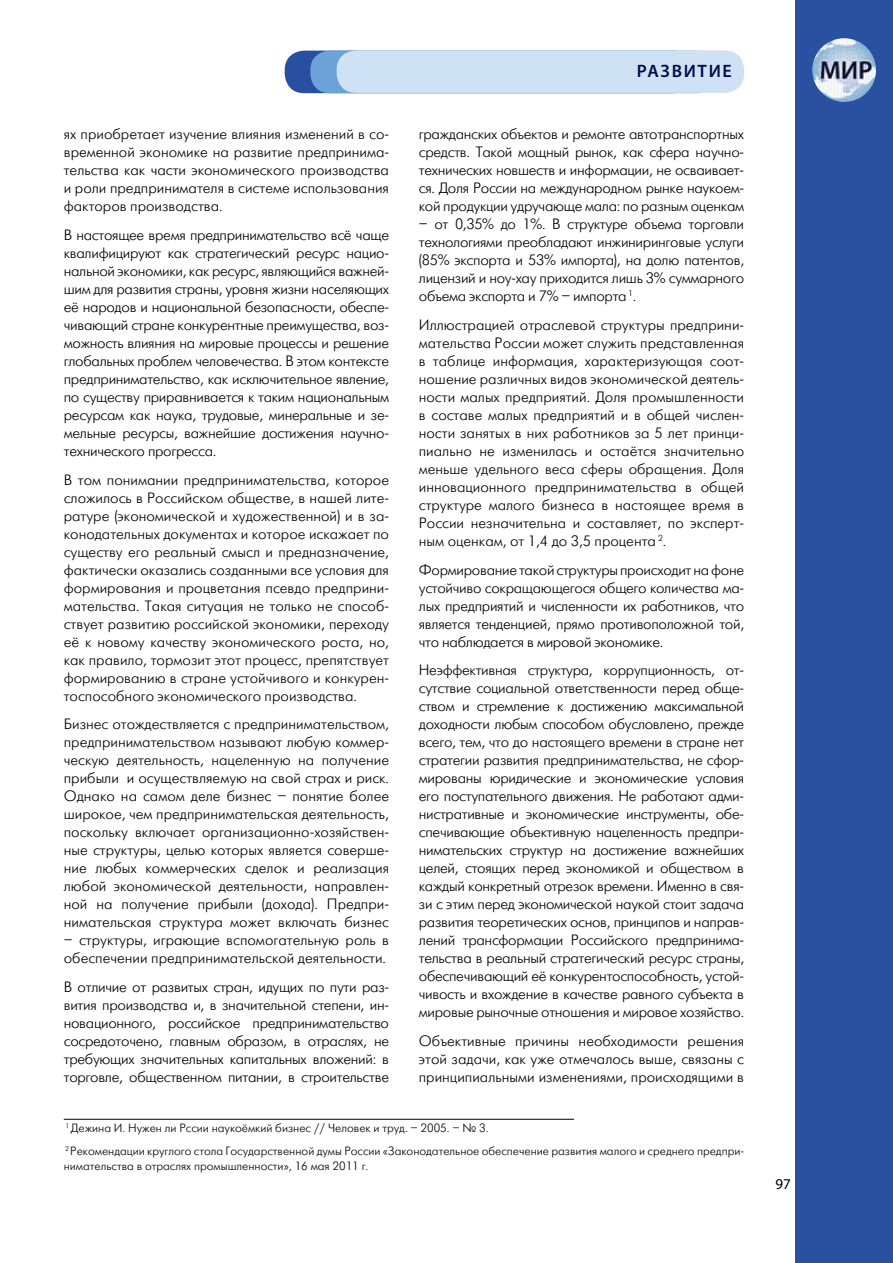
<style>
.page{position:relative;width:893px;height:1263px;background:#fff}
.page>*{position:absolute;margin:0;border:0;box-sizing:border-box;transform-origin:0 0}
.t1{font:600 18px "Myriad Pro";letter-spacing:.095em;color:#000f4c}
.t2{font:15px/18px "Futuris Light C";color:#000;text-align:justify}
.t3{font:15px "Myriad Pro";color:#000}
.t4{font:12px/23px "Futuris Light C";color:#000}
</style>
<div class="page">
<div style="left:285px;top:51px;width:407px;height:42px;background:#294fa1;border-radius:19px"></div>
<div style="left:310px;top:51px;width:408px;height:42px;background:#6ca2d7;border-radius:19px"></div>
<div style="left:337px;top:50px;width:407px;height:43px;background:#cfe1f4;border-radius:19px"></div>
<div style="left:795px;top:0;width:98px;height:1263px;background:#2a50a0"></div>
<img style="left:812px;top:38px;width:64px;height:64px;border-radius:32px">
<hr style="left:64px;top:1119px;width:510px;height:1px;background:#000">
<p class="t1" style="left:637px;top:59px;width:97px">развитие</p>
<p class="t2" style="left:64px;top:125px;width:327px">ях приобретает изучение влияния изменений в со&shy;временной экономике на развитие предпринима&shy;тельства как части экономического производства и роли предпринимателя в системе использования факторов производства.</p>
<p class="t2" style="left:64px;top:226px;width:327px">В настоящее время предпринимательство всё чаще квалифицируют как стратегический ресурс нацио&shy;нальной экономики, как ресурс, являющийся важней&shy;шим для развития страны, уровня жизни населяющих её народов и национальной безопасности, обеспе&shy;чивающий стране конкурентные преимущества, воз&shy;можность влияния на мировые процессы и решение глобальных проблем человечества. В этом контексте предпринимательство, как исключительное явление, по существу приравнивается к таким национальным ресурсам как наука, трудовые, минеральные и зе&shy;мельные ресурсы, важнейшие достижения научно&shy;технического прогресса.</p>
<p class="t2" style="left:64px;top:471px;width:327px">В том понимании предпринимательства, которое сложилось в Российском обществе, в нашей лите&shy;ратуре (экономической и художественной) и в за&shy;конодательных документах и которое искажает по существу его реальный смысл и предназначение, фактически оказались созданными все условия для формирования и процветания псевдо предприни&shy;мательства. Такая ситуация не только не способ&shy;ствует развитию российской экономики, переходу её к новому качеству экономического роста, но, как правило, тормозит этот процесс, препятствует формированию в стране устойчивого и конкурен&shy;тоспособного экономического производства.</p>
<p class="t2" style="left:64px;top:715px;width:327px">Бизнес отождествляется с предпринимательством, предпринимательством называют любую коммер&shy;ческую деятельность, нацеленную на получение прибыли и осуществляемую на свой страх и риск.<br>Однако на самом деле бизнес – понятие более широкое, чем предпринимательская деятельность, поскольку включает организационно-хозяйствен&shy;ные структуры, целью которых является соверше&shy;ние любых коммерческих сделок и реализация любой экономической деятельности, направлен&shy;ной на получение прибыли (дохода). Предпри&shy;нимательская структура может включать бизнес</p>
<p class="t2" style="left:64px;top:931px;width:327px">– структуры, играющие вспомогательную роль в обеспечении предпринимательской деятельности.</p>
<p class="t2" style="left:64px;top:978px;width:327px">В отличие от развитых стран, идущих по пути раз&shy;вития производства и, в значительной степени, ин&shy;новационного, российское предпринимательство сосредоточено, главным образом, в отраслях, не требующих значительных капитальных вложений: в торговле, общественном питании, в строительстве</p>
<p class="t2" style="left:419px;top:126px;width:327px">гражданских объектов и ремонте автотранспортных средств. Такой мощный рынок, как сфера научно&shy;технических новшеств и информации, не осваивает&shy;ся. Доля России на международном рынке наукоем&shy;кой продукции удручающе мала: по разным оценкам</p>
<p class="t2" style="left:419px;top:216px;width:327px">– от 0,35% до 1%. В структуре объема торговли технологиями преобладают инжиниринговые услуги (85% экспорта и 53% импорта), на долю патентов, лицензий и ноу-хау приходится лишь 3% суммарного объема экспорта и 7% – импорта <sup>1</sup>.</p>
<p class="t2" style="left:419px;top:316px;width:327px">Иллюстрацией отраслевой структуры предприни&shy;мательства России может служить представленная в таблице информация, характеризующая соот&shy;ношение различных видов экономической деятель&shy;ности малых предприятий. Доля промышленности в составе малых предприятий и в общей числен&shy;ности занятых в них работников за 5 лет принци&shy;пиально не изменилась и остаётся значительно меньше удельного веса сферы обращения. Доля инновационного предпринимательства в общей структуре малого бизнеса в настоящее время в России незначительна и составляет, по эксперт&shy;ным оценкам, от 1,4 до 3,5 процента <sup>2</sup>.</p>
<p class="t2" style="left:419px;top:561px;width:327px">Формирование такой структуры происходит на фоне устойчиво сокращающегося общего количества ма&shy;лых предприятий и численности их работников, что является тенденцией, прямо противоположной той, что наблюдается в мировой экономике.</p>
<p class="t2" style="left:419px;top:661px;width:327px">Неэффективная структура, коррупционность, от&shy;сутствие социальной ответственности перед обще&shy;ством и стремление к достижению максимальной доходности любым способом обусловлено, прежде всего, тем, что до настоящего времени в стране нет стратегии развития предпринимательства, не сфор&shy;мированы юридические и экономические условия его поступательного движения. Не работают адми&shy;нистративные и экономические инструменты, обе&shy;спечивающие объективную нацеленность предпри&shy;нимательских структур на достижение важнейших целей, стоящих перед экономикой и обществом в каждый конкретный отрезок времени. Именно в свя&shy;зи с этим перед экономической наукой стоит задача развития теоретических основ, принципов и направ&shy;лений трансформации Российского предпринима&shy;тельства в реальный стратегический ресурс страны, обеспечивающий её конкурентоспособность, устой&shy;чивость и вхождение в качестве равного субъекта в мировые рыночные отношения и мировое хозяйство.</p>
<p class="t2" style="left:419px;top:1032px;width:327px">Объективные причины необходимости решения этой задачи, как уже отмечалось выше, связаны с принципиальными изменениями, происходящими в</p>
<p class="t4" style="left:65px;top:1117px;width:680px"><sup>1</sup> Дежина И. Нужен ли Рссии наукоёмкий бизнес // Человек и труд. – 2005. – № 3.<br><sup>2</sup> Рекомендации круглого стола Государственной думы России «Законодательное обеспечение развития малого и среднего предпри-</p>
<p class="t4" style="left:64px;top:1154px;width:306px">нимательства в отраслях промышленности», 16 мая 2011 г.</p>
<p class="t3" style="left:775px;top:1175px;width:17px">97</p>
</div>
